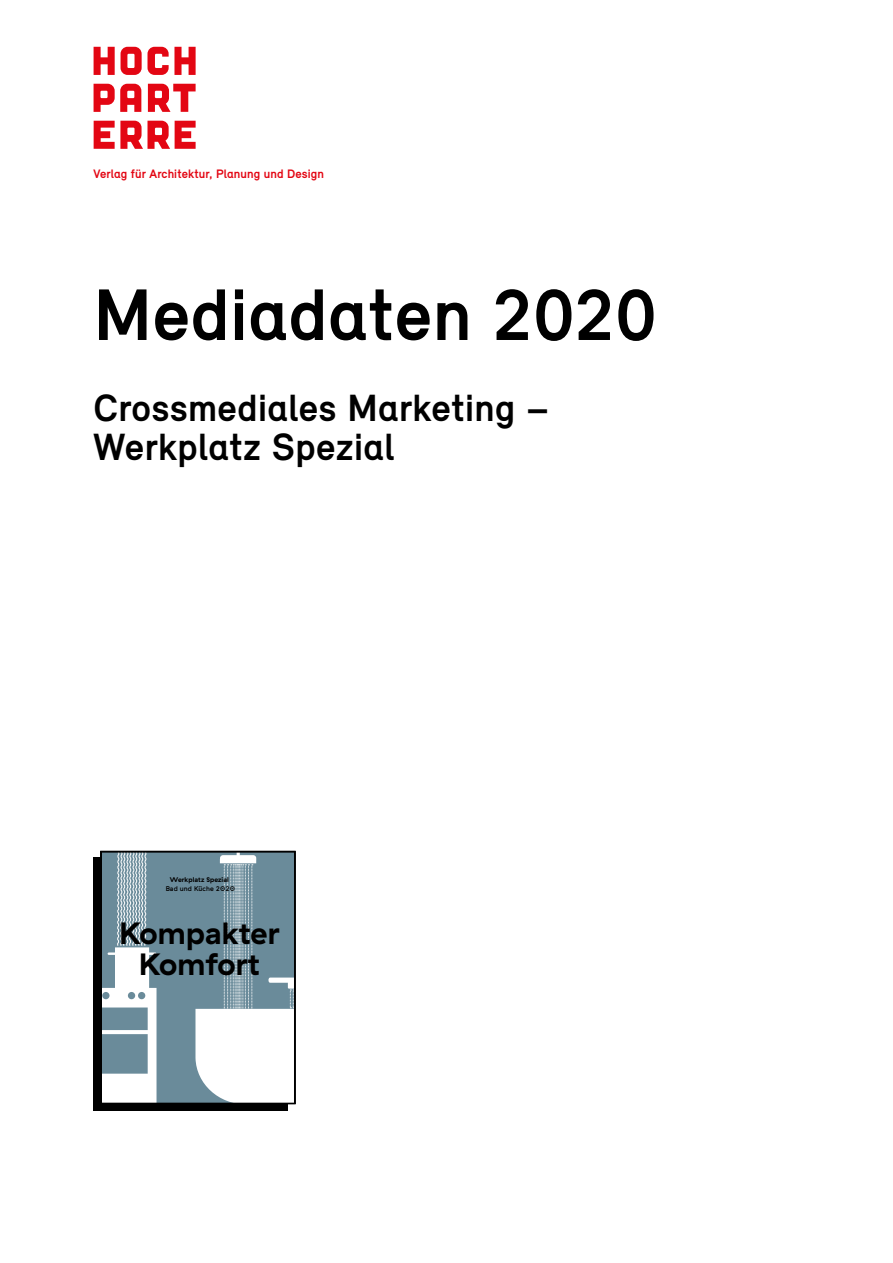
<style>
.page{position:relative;width:893px;height:1263px;background:#fff}
.page>*{position:absolute;margin:0;border:0;box-sizing:border-box;transform-origin:0 0}
.t1{font:75px "Relevant Bold 2";letter-spacing:.01em;color:#000}
.t2{font:39px/39px "Relevant Bold 2";letter-spacing:.01em;color:#000}
.t3{font:700 30.75px/31.5px "GT Haptik";letter-spacing:.005em;color:#000;text-align:center}
.t4{font:12.6px "Relevant Bold 2";letter-spacing:.01em;color:#e30613}
.t5{font:700 6.9px "GT Haptik";letter-spacing:.01em;color:#000}
.t6{font:500 6.9px "GT Haptik";letter-spacing:.01em;color:#000}
</style>
<div class="page">
<div style="left:94px;top:858px;width:194px;height:253px;background:#000"></div>
<svg style="left:99px;top:850px;width:197px;height:255px;background:#95aab4"></svg>
<svg style="left:94px;top:47px;width:21px;height:28px"></svg>
<svg style="left:121px;top:47px;width:75px;height:28px"></svg>
<svg style="left:94px;top:84px;width:47px;height:28px"></svg>
<svg style="left:94px;top:121px;width:102px;height:28px"></svg>
<svg style="left:148px;top:84px;width:48px;height:28px"></svg>
<p class="t4" style="left:94px;top:166px;width:232px">Verlag für Architektur, Planung und Design</p>
<h1 class="t1" style="left:94px;top:269px;width:564px">Mediadaten 2020</h1>
<p class="t2" style="left:94px;top:387px;width:457px">Crossmediales Marketing –<br>Werkplatz Spezial</p>
<p class="t5" style="left:170px;top:875px;width:61px">Werkplatz Spezial</p>
<p class="t6" style="left:166px;top:882px;width:71px">Bad und Küche 2020</p>
<p class="t3" style="left:119px;top:917px;width:162px">Kompakter<br>Komfort</p>
</div>
